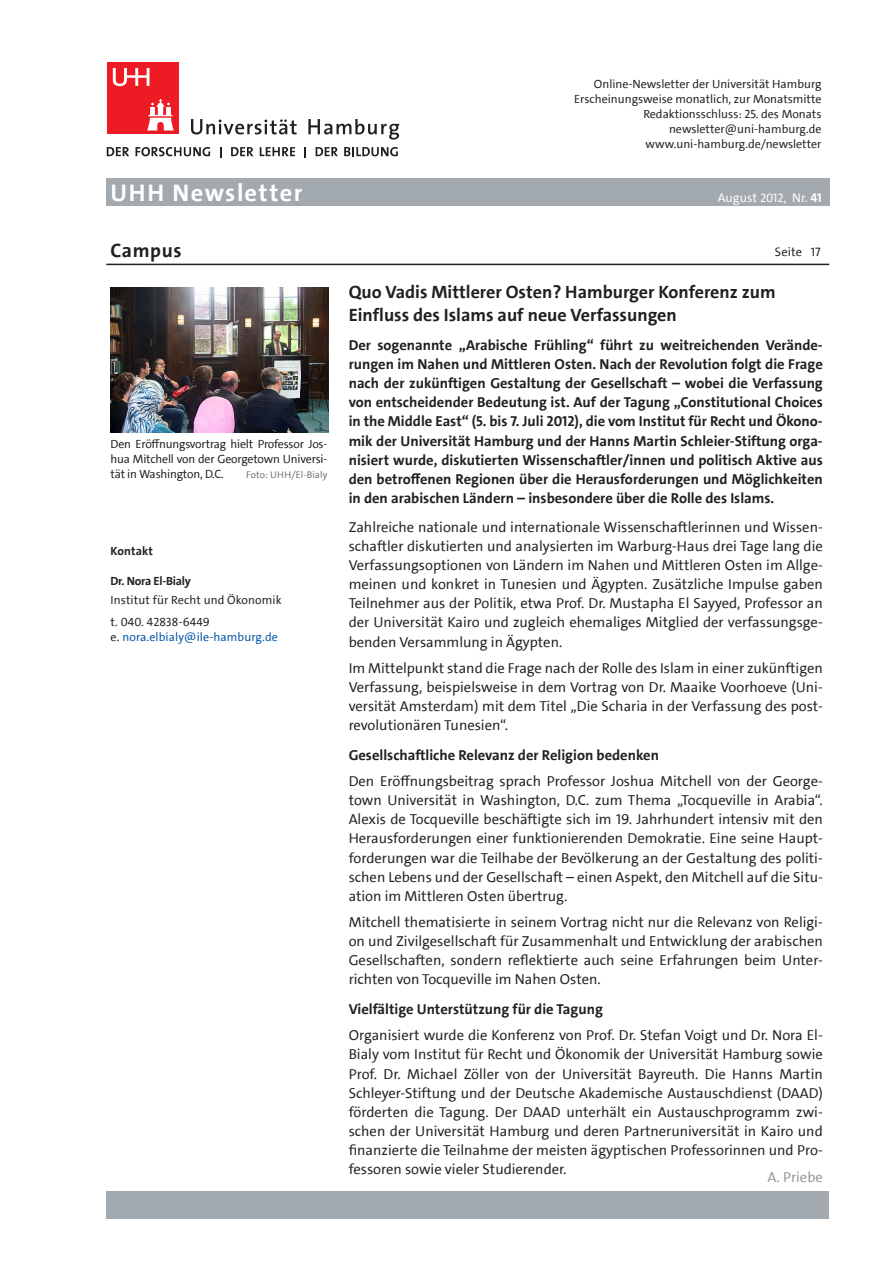
<style>
.page{position:relative;width:893px;height:1263px;background:#fff}
.page>*{position:absolute;margin:0;border:0;box-sizing:border-box;transform-origin:0 0}
.t1{font:700 24.3px "The Sans UHH";letter-spacing:.06em;color:#fff}
.t2{font:700 19.5px "The Sans UHH";letter-spacing:.03em;color:#231f20}
.t3{font:700 18px/22.5px "The Sans UHH";color:#231f20}
.t4{font:14.55px/19px "The Sans UHH";color:#231f20;text-align:justify}
.t5{font:700 14.55px/19px "The Sans UHH";color:#231f20;text-align:justify}
.t6{font:14.55px "The Sans UHH";color:#949698}
.t7{font:12.75px "The Sans UHH";color:#fff}
.t8{font:12.3px "The Sans UHH";letter-spacing:.01em;color:#231f20}
.t9{font:12px/15px "The Sans UHH";color:#231f20;text-align:right}
.t10{font:12px "The Sans UHH";letter-spacing:.01em;color:#0054a6}
.t11{font:700 12px "The Sans UHH";letter-spacing:-.02em;color:#231f20}
.t12{font:700 12px "The Sans UHH";letter-spacing:.01em;color:#231f20}
.t13{font:9.75px "The Sans UHH";letter-spacing:.01em;color:#6d6f71}
.s1{font-size:12.3px}
.s2{font-weight:700}
.s3{color:#231f20}
</style>
<div class="page">
<svg style="left:191px;top:119px;width:106px;height:15px"></svg>
<svg style="left:308px;top:119px;width:91px;height:21px"></svg>
<div style="left:107px;top:63px;width:72px;height:71px;background:#ed1c24"></div>
<svg style="left:147px;top:99px;width:27px;height:31px"></svg>
<svg style="left:113px;top:68px;width:36px;height:18px"></svg>
<svg style="left:107px;top:147px;width:22px;height:9px"></svg>
<svg style="left:136px;top:147px;width:74px;height:9px"></svg>
<svg style="left:231px;top:147px;width:22px;height:9px"></svg>
<svg style="left:260px;top:147px;width:35px;height:9px"></svg>
<svg style="left:316px;top:147px;width:22px;height:9px"></svg>
<svg style="left:344px;top:147px;width:54px;height:9px"></svg>
<div style="left:106px;top:179px;width:723px;height:27px;background:#a3aaaf"></div>
<div style="left:106px;top:1191px;width:723px;height:27px;background:#a3aaaf"></div>
<hr style="left:106px;top:264px;width:723px;height:1px;background:#231f20">
<img style="left:111px;top:287px;width:217px;height:145px">
<p class="t9" style="left:574px;top:76px;width:249px">Online-Newsletter der Universität Hamburg Erscheinungsweise monatlich, zur Monatsmitte Redaktionsschluss: 25. des Monats newsletter@uni-hamburg.de www.uni-hamburg.de/newsletter</p>
<h1 class="t1" style="left:111px;top:177px;width:194px">UHH Newsletter</h1>
<p class="t7" style="left:718px;top:189px;width:105px">August <span class="s1">2012</span>, Nr. <span class="s2">41</span></p>
<h2 class="t2" style="left:111px;top:238px;width:73px">Campus</h2>
<p class="t8" style="left:775px;top:244px;width:29px">Seite</p>
<p class="t8" style="left:811px;top:244px;width:11px">17</p>
<p class="t9" style="left:111px;top:436px;width:218px;text-align:justify">Den Eröffnungsvortrag hielt Professor Jos&shy;hua Mitchell von der Georgetown Universi&shy;tät in Washington, D.C.</p>
<p class="t13" style="left:246px;top:468px;width:83px">Foto: UHH/El-Bialy</p>
<p class="t12" style="left:111px;top:543px;width:44px">Kontakt</p>
<p class="t11" style="left:111px;top:573px;width:82px">Dr. Nora El-Bialy</p>
<p class="t9" style="left:111px;top:588px;width:173px;line-height:22.5px;text-align:left">Institut für Recht und Ökonomik t. 040. 42838-6449</p>
<p class="t10" style="left:111px;top:629px;width:169px"><span class="s3">e.</span> nora.elbialy@ile-hamburg.de</p>
<p class="t3" style="left:349px;top:281px;width:429px">Quo Vadis Mittlerer Osten? Hamburger Konferenz zum<br>Einfluss des Islams auf neue Verfassungen</p>
<p class="t5" style="left:349px;top:336px;width:476px">Der sogenannte „Arabische Frühling“ führt zu weitreichenden Verände&shy;rungen im Nahen und Mittleren Osten. Nach der Revolution folgt die Frage nach der zukünftigen Gestaltung der Gesellschaft – wobei die Verfassung von entscheidender Bedeutung ist. Auf der Tagung „Constitutional Choices in the Middle East“ (5. bis 7. Juli 2012), die vom Institut für Recht und Ökono&shy;mik der Universität Hamburg und der Hanns Martin Schleier-Stiftung orga&shy;nisiert wurde, diskutierten Wissenschaftler/innen und politisch Aktive aus den betroffenen Regionen über die Herausforderungen und Möglichkeiten in den arabischen Ländern – insbesondere über die Rolle des Islams.</p>
<p class="t4" style="left:349px;top:518px;width:476px">Zahlreiche nationale und internationale Wissenschaftlerinnen und Wissen&shy;schaftler diskutierten und analysierten im Warburg-Haus drei Tage lang die Verfassungsoptionen von Ländern im Nahen und Mittleren Osten im Allge&shy;meinen und konkret in Tunesien und Ägypten. Zusätzliche Impulse gaben Teilnehmer aus der Politik, etwa Prof. Dr. Mustapha El Sayyed, Professor an der Universität Kairo und zugleich ehemaliges Mitglied der verfassungsge&shy;benden Versammlung in Ägypten.</p>
<p class="t4" style="left:349px;top:659px;width:476px">Im Mittelpunkt stand die Frage nach der Rolle des Islam in einer zukünftigen Verfassung, beispielsweise in dem Vortrag von Dr. Maaike Voorhoeve (Uni&shy;versität Amsterdam) mit dem Titel „Die Scharia in der Verfassung des post&shy;revolutionären Tunesien“.</p>
<p class="t5" style="left:349px;top:745px;width:312px">Gesellschaftliche Relevanz der Religion bedenken</p>
<p class="t4" style="left:349px;top:772px;width:476px">Den Eröffnungsbeitrag sprach Professor Joshua Mitchell von der George&shy;town Universität in Washington, D.C. zum Thema „Tocqueville in Arabia“.<br>Alexis de Tocqueville beschäftigte sich im 19. Jahrhundert intensiv mit den Herausforderungen einer funktionierenden Demokratie. Eine seine Haupt&shy;forderungen war die Teilhabe der Bevölkerung an der Gestaltung des politi&shy;schen Lebens und der Gesellschaft – einen Aspekt, den Mitchell auf die Situ&shy;ation im Mittleren Osten übertrug.</p>
<p class="t4" style="left:349px;top:913px;width:476px">Mitchell thematisierte in seinem Vortrag nicht nur die Relevanz von Religi&shy;on und Zivilgesellschaft für Zusammenhalt und Entwicklung der arabischen Gesellschaften, sondern reflektierte auch seine Erfahrungen beim Unter&shy;richten von Tocqueville im Nahen Osten.</p>
<p class="t5" style="left:349px;top:999px;width:256px">Vielfältige Unterstützung für die Tagung</p>
<p class="t4" style="left:349px;top:1026px;width:476px">Organisiert wurde die Konferenz von Prof. Dr. Stefan Voigt und Dr. Nora El-Bialy vom Institut für Recht und Ökonomik der Universität Hamburg sowie Prof. Dr. Michael Zöller von der Universität Bayreuth. Die Hanns Martin Schleyer-Stiftung und der Deutsche Akademische Austauschdienst (DAAD) förderten die Tagung. Der DAAD unterhält ein Austauschprogramm zwi&shy;schen der Universität Hamburg und deren Partneruniversität in Kairo und finanzierte die Teilnahme der meisten ägyptischen Professorinnen und Pro&shy;fessoren sowie vieler Studierender.</p>
<p class="t6" style="left:767px;top:1168px;width:57px">A. Priebe</p>
</div>
